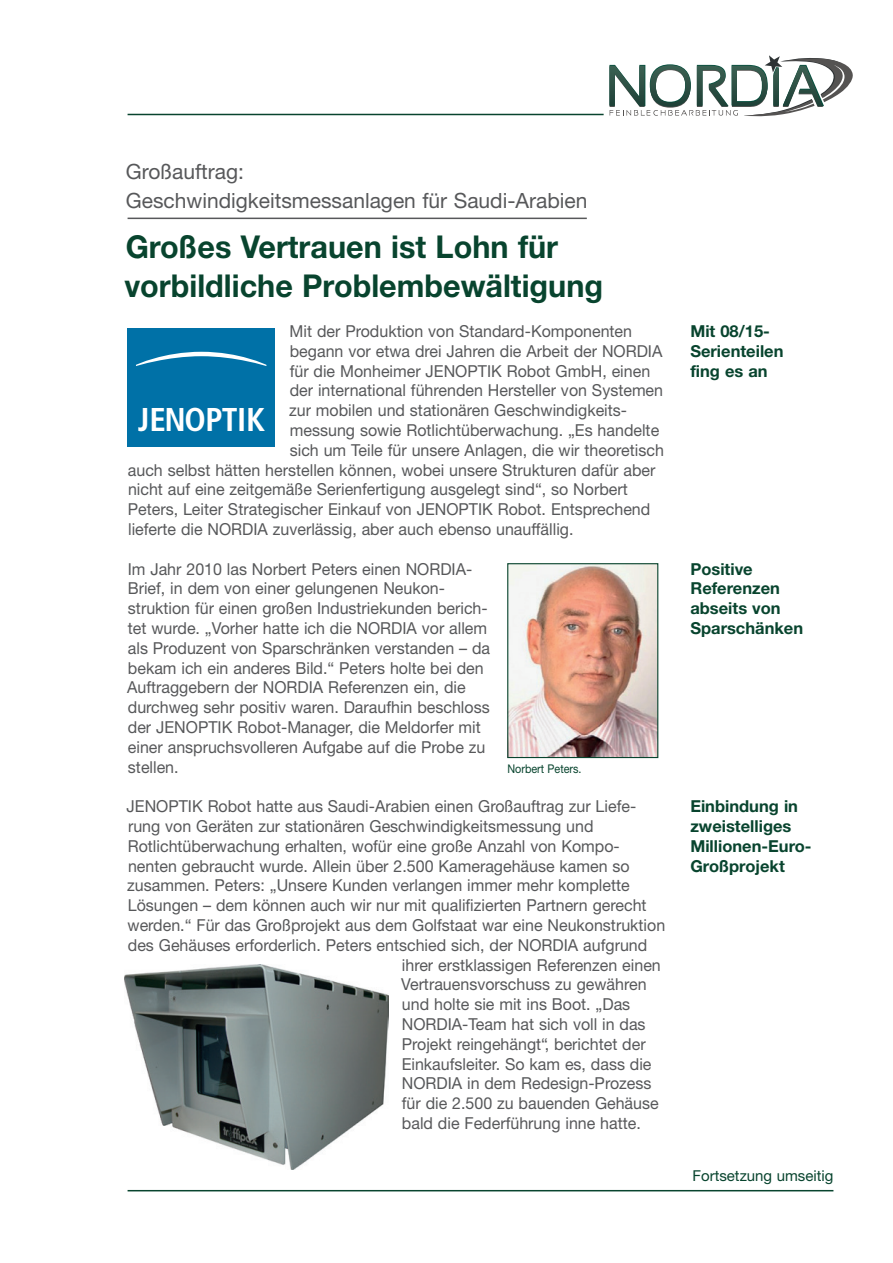
<style>
.page{position:relative;width:893px;height:1263px;background:#fff}
.page>*{position:absolute;margin:0;border:0;box-sizing:border-box;transform-origin:0 0}
.t1{font:700 condensed 33px "Frutiger";letter-spacing:-.02em;color:#fff}
.t2{font:700 31.5px/39.6px "Helvetica Neue";color:#08442e}
.t3{font:21px/29.7px "Helvetica Neue";color:#57585a}
.t4{font:16.5px/19.8px "Helvetica Neue";color:#57585a}
.t5{font:700 16.5px/19.8px "Helvetica Neue";color:#08442e}
.t6{font:15px "Helvetica Neue";color:#08442e}
.t7{font:12px "Helvetica Neue";color:#08442e;scale:.9 1}
</style>
<div class="page">
<hr style="left:128px;top:1190px;width:705px;height:1px;background:#08442e">
<hr style="left:128px;top:114px;width:476px;height:1px;background:#08442e">
<hr style="left:128px;top:218px;width:459px;height:1px;background:#57585a">
<svg style="left:609px;top:55px;width:244px;height:62px"></svg>
<img style="left:124px;top:964px;width:264px;height:205px">
<div style="left:128px;top:328px;width:147px;height:118px;background:#0071a7"></div>
<svg style="left:136px;top:352px;width:130px;height:14px"></svg>
<img style="left:509px;top:565px;width:147px;height:191px">
<div style="left:507px;top:563px;width:151px;height:195px;border:1px solid #08442e"></div>
<p class="t3" style="left:126px;top:156px;width:463px">Großauftrag:<br>Geschwindigkeitsmessanlagen für Saudi-Arabien</p>
<h2 class="t2" style="left:124px;top:226px;width:480px">Großes Vertrauen ist Lohn für vorbildliche Problembewältigung</h2>
<p class="t4" style="left:290px;top:321px;width:344px">Mit der Produktion von Standard-Komponenten</p>
<p class="t4" style="left:290px;top:341px;width:374px">begann vor etwa drei Jahren die Arbeit der NORDIA</p>
<p class="t4" style="left:290px;top:361px;width:362px">für die Monheimer JENOPTIK Robot GmbH, einen</p>
<p class="t4" style="left:290px;top:380px;width:375px">der international führenden Hersteller von Systemen</p>
<p class="t4" style="left:289px;top:400px;width:339px">zur mobilen und stationären Geschwindigkeits-</p>
<p class="t4" style="left:290px;top:420px;width:371px">messung sowie Rotlichtüberwachung. „Es handelte</p>
<p class="t4" style="left:290px;top:440px;width:376px">sich um Teile für unsere Anlagen, die wir theoretisch</p>
<p class="t4" style="left:128px;top:460px;width:529px">auch selbst hätten herstellen können, wobei unsere Strukturen dafür aber</p>
<p class="t4" style="left:128px;top:479px;width:501px">nicht auf eine zeitgemäße Serienfertigung ausgelegt sind“, so Norbert</p>
<p class="t4" style="left:128px;top:499px;width:524px">Peters, Leiter Strategischer Einkauf von JENOPTIK Robot. Entsprechend</p>
<p class="t4" style="left:128px;top:519px;width:447px">lieferte die NORDIA zuverlässig, aber auch ebenso unauffällig.</p>
<p class="t4" style="left:127px;top:559px;width:365px">Im Jahr 2010 las Norbert Peters einen NORDIA-Brief, in dem von einer gelungenen Neukon&shy;struktion für einen großen Industriekunden berich&shy;tet wurde. „Vorher hatte ich die NORDIA vor allem als Produzent von Sparschränken verstanden – da bekam ich ein anderes Bild.“ Peters holte bei den Auftraggebern der NORDIA Referenzen ein, die durchweg sehr positiv waren. Daraufhin beschloss der JENOPTIK Robot-Manager, die Meldorfer mit einer anspruchsvolleren Aufgabe auf die Probe zu stellen.</p>
<p class="t4" style="left:127px;top:796px;width:511px">JENOPTIK Robot hatte aus Saudi-Arabien einen Großauftrag zur Liefe-</p>
<p class="t4" style="left:128px;top:816px;width:467px">rung von Geräten zur stationären Geschwindigkeitsmessung und</p>
<p class="t4" style="left:128px;top:836px;width:493px">Rotlichtüberwachung erhalten, wofür eine große Anzahl von Kompo-</p>
<p class="t4" style="left:128px;top:856px;width:503px">nenten gebraucht wurde. Allein über 2.500 Kameragehäuse kamen so</p>
<p class="t4" style="left:127px;top:875px;width:504px">zusammen. Peters: „Unsere Kunden verlangen immer mehr komplette</p>
<p class="t4" style="left:128px;top:895px;width:520px">Lösungen – dem können auch wir nur mit qualifizierten Partnern gerecht</p>
<p class="t4" style="left:128px;top:915px;width:539px">werden.“ Für das Großprojekt aus dem Golfstaat war eine Neukonstruktion</p>
<p class="t4" style="left:128px;top:935px;width:521px">des Gehäuses erforderlich. Peters entschied sich, der NORDIA aufgrund</p>
<p class="t4" style="left:402px;top:955px;width:260px">ihrer erstklassigen Referenzen einen</p>
<p class="t4" style="left:401px;top:974px;width:247px">Vertrauensvorschuss zu gewähren</p>
<p class="t4" style="left:402px;top:994px;width:230px">und holte sie mit ins Boot. „Das</p>
<p class="t4" style="left:402px;top:1014px;width:245px">NORDIA-Team hat sich voll in das</p>
<p class="t4" style="left:402px;top:1034px;width:245px">Projekt reingehängt“, berichtet der</p>
<p class="t4" style="left:402px;top:1054px;width:251px">Einkaufsleiter. So kam es, dass die</p>
<p class="t4" style="left:402px;top:1073px;width:251px">NORDIA in dem Redesign-Prozess</p>
<p class="t4" style="left:402px;top:1093px;width:258px">für die 2.500 zu bauenden Gehäuse</p>
<p class="t4" style="left:402px;top:1113px;width:240px">bald die Federführung inne hatte.</p>
<h1 class="t1" style="left:138px;top:400px;width:129px">JENOPTIK</h1>
<p class="t7" style="left:507px;top:762px;width:84px">Norbert Peters.</p>
<p class="t5" style="left:690px;top:321px;width:95px">Mit 08/15-<br>Serienteilen fing es an</p>
<p class="t5" style="left:690px;top:558px;width:114px">Positive<br>Referenzen abseits von<br>Sparschänken</p>
<p class="t5" style="left:690px;top:796px;width:123px">Einbindung in zweistelliges<br>Millionen-Euro-<br>Großprojekt</p>
<p class="t6" style="left:692px;top:1166px;width:142px">Fortsetzung umseitig</p>
</div>
